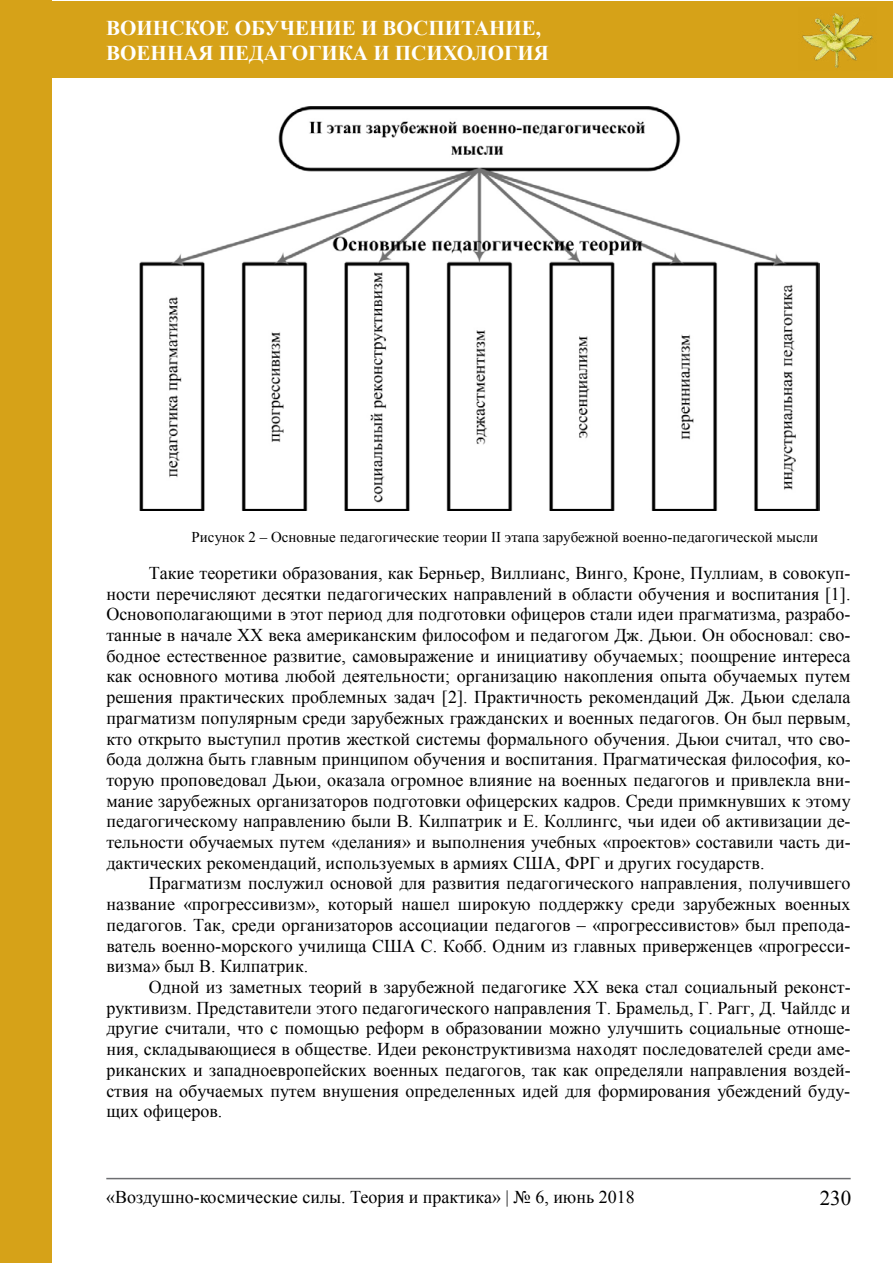
<style>
.page{position:relative;width:893px;height:1263px;background:#fff}
.page>*{position:absolute;margin:0;border:0;box-sizing:border-box;transform-origin:0 0}
.t1{font:700 21px/25.2px "Times New Roman";color:#fff}
.t2{font:21px "Times New Roman";color:#000}
.t3{font:18px/20.7px "Times New Roman";color:#000;text-align:justify}
.t4{font:15px "Times New Roman";color:#000}
</style>
<div class="page">
<div style="left:0;top:1px;width:892px;height:76px;background:#d6a218"></div>
<img style="left:802px;top:13px;width:71px;height:55px">
<div style="left:0;top:1px;width:51px;height:1262px;background:#d6a218"></div>
<hr style="left:106px;top:1178px;width:745px;height:1px;background:#6d6e71">
<img style="left:140px;top:107px;width:680px;height:404px">
<p class="t1" style="left:106px;top:14px;width:444px">воинское обучение и воспитание, военная педагогика и психология</p>
<p class="t4" style="left:192px;top:527px;width:628px">Рисунок 2 – Основные педагогические теории II этапа зарубежной военно-педагогической мысли</p>
<p class="t3" style="left:106px;top:562px;width:746px;text-indent:42px">Такие теоретики образования, как Берньер, Виллианс, Винго, Кроне, Пуллиам, в совокуп&shy;ности перечисляют десятки педагогических направлений в области обучения и воспитания [1].<br>Основополагающими в этот период для подготовки офицеров стали идеи прагматизма, разрабо&shy;танные в начале ХХ века американским философом и педагогом Дж. Дьюи. Он обосновал: сво&shy;бодное естественное развитие, самовыражение и инициативу обучаемых; поощрение интереса как основного мотива любой деятельности; организацию накопления опыта обучаемых путем решения практических проблемных задач [2]. Практичность рекомендаций Дж. Дьюи сделала прагматизм популярным среди зарубежных гражданских и военных педагогов. Он был первым, кто открыто выступил против жесткой системы формального обучения. Дьюи считал, что сво&shy;бода должна быть главным принципом обучения и воспитания. Прагматическая философия, ко&shy;торую проповедовал Дьюи, оказала огромное влияние на военных педагогов и привлекла вни&shy;мание зарубежных организаторов подготовки офицерских кадров. Среди примкнувших к этому педагогическому направлению были В. Килпатрик и Е. Коллингс, чьи идеи об активизации де&shy;тельности обучаемых путем «делания» и выполнения учебных «проектов» составили часть ди&shy;дактических рекомендаций, используемых в армиях США, ФРГ и других государств.</p>
<p class="t3" style="left:106px;top:873px;width:746px;text-indent:42px">Прагматизм послужил основой для развития педагогического направления, получившего название «прогрессивизм», который нашел широкую поддержку среди зарубежных военных педагогов. Так, среди организаторов ассоциации педагогов – «прогрессивистов» был препода&shy;ватель военно-морского училища США С. Кобб. Одним из главных приверженцев «прогресси&shy;визма» был В. Килпатрик.</p>
<p class="t3" style="left:106px;top:976px;width:746px;text-indent:42px">Одной из заметных теорий в зарубежной педагогике ХХ века стал социальный реконст&shy;руктивизм. Представители этого педагогического направления Т. Брамельд, Г. Рагг, Д. Чайлдс и другие считали, что с помощью реформ в образовании можно улучшить социальные отноше&shy;ния, складывающиеся в обществе. Идеи реконструктивизма находят последователей среди аме&shy;риканских и западноевропейских военных педагогов, так как определяли направления воздей&shy;ствия на обучаемых путем внушения определенных идей для формирования убеждений буду&shy;щих офицеров.</p>
<p class="t3" style="left:106px;top:1187px;width:530px">«Воздушно-космические силы. Теория и практика» | № 6, июнь 2018</p>
<p class="t2" style="left:820px;top:1183px;width:33px">230</p>
</div>
